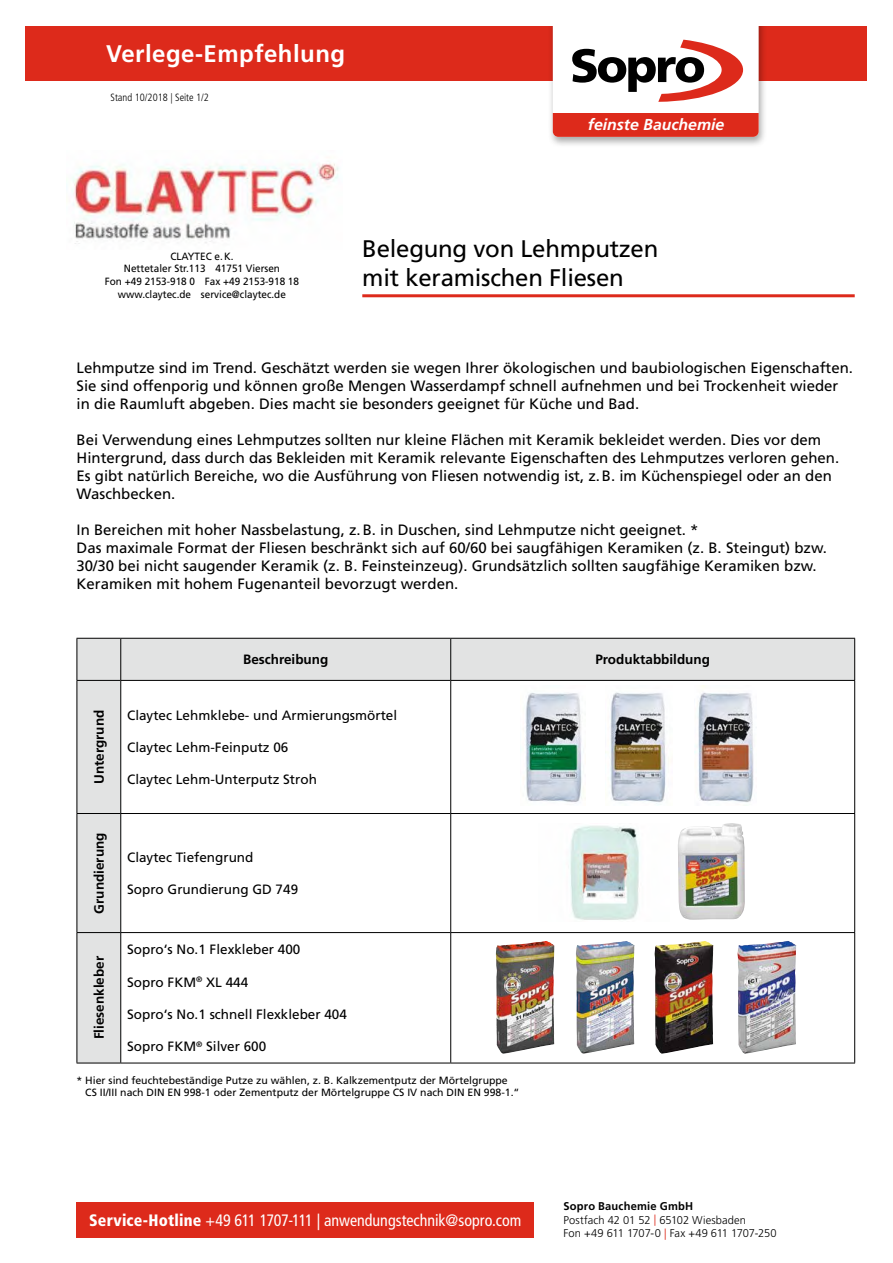
<style>
.page{position:relative;width:893px;height:1263px;background:#fff}
.page>*{position:absolute;margin:0;border:0;box-sizing:border-box;transform-origin:0 0}
.t1{font:24px/28.8px "Frutiger LT";letter-spacing:-.01em;color:#000}
.t2{font:700 24px "Frutiger LT";letter-spacing:.02em;color:#fff}
.t3{font:condensed 16.5px "Frutiger LT";color:#fff}
.t4{font:italic 700 15.9px "Frutiger LT";color:#fff}
.t5{font:15px/18px "Frutiger LT";color:#000}
.t6{font:13.5px "Frutiger LT";color:#000}
.t7{font:700 13.5px "Frutiger LT";color:#000}
.t8{font:300 11.25px/13.5px "Frutiger LT";color:#000}
.t9{font:10.5px/12.6px "Frutiger LT";color:#000}
.t10{font:10.5px/12.6px "Frutiger LT";color:#000;text-align:center;scale:.95 1}
.t11{font:300 condensed 10.5px "Frutiger LT";color:#000}
.s1{font-weight:900}
.s2{font-weight:700}
.s3{color:#dd2a1b}
</style>
<div class="page">
<div style="left:77px;top:1202px;width:457px;height:36px;background:#dd2a1b"></div>
<div style="left:26px;top:26px;width:841px;height:55px;background:#dd2a1b"></div>
<div style="left:548px;top:1px;width:219px;height:147px;background:#000;opacity:.35"></div>
<svg style="left:553px;top:26px;width:206px;height:111px"></svg>
<div style="left:0;top:0;width:893px;height:26px;background:#fff"></div>
<hr style="left:362px;top:294px;width:493px;height:3px;background:#dd2a1b">
<img style="left:66px;top:163px;width:273px;height:81px">
<svg style="left:78px;top:639px;width:776px;height:424px"></svg>
<hr style="left:77px;top:638px;width:44px;height:1px;background:#000">
<hr style="left:77px;top:639px;width:1px;height:41px;background:#000">
<hr style="left:121px;top:638px;width:330px;height:1px;background:#000">
<hr style="left:120px;top:639px;width:1px;height:41px;background:#000">
<hr style="left:451px;top:638px;width:404px;height:1px;background:#000">
<hr style="left:450px;top:639px;width:1px;height:41px;background:#000">
<hr style="left:854px;top:639px;width:1px;height:41px;background:#000">
<hr style="left:77px;top:680px;width:44px;height:1px;background:#000">
<hr style="left:77px;top:681px;width:1px;height:132px;background:#000">
<hr style="left:121px;top:680px;width:330px;height:1px;background:#000">
<hr style="left:120px;top:681px;width:1px;height:132px;background:#000">
<hr style="left:451px;top:680px;width:404px;height:1px;background:#000">
<hr style="left:450px;top:681px;width:1px;height:132px;background:#000">
<hr style="left:854px;top:681px;width:1px;height:132px;background:#000">
<hr style="left:77px;top:813px;width:44px;height:1px;background:#000">
<hr style="left:77px;top:814px;width:1px;height:118px;background:#000">
<hr style="left:121px;top:813px;width:330px;height:1px;background:#000">
<hr style="left:120px;top:814px;width:1px;height:118px;background:#000">
<hr style="left:451px;top:813px;width:404px;height:1px;background:#000">
<hr style="left:450px;top:814px;width:1px;height:118px;background:#000">
<hr style="left:854px;top:814px;width:1px;height:118px;background:#000">
<hr style="left:77px;top:932px;width:44px;height:1px;background:#000">
<hr style="left:77px;top:933px;width:1px;height:130px;background:#000">
<hr style="left:121px;top:932px;width:330px;height:1px;background:#000">
<hr style="left:120px;top:933px;width:1px;height:130px;background:#000">
<hr style="left:451px;top:932px;width:404px;height:1px;background:#000">
<hr style="left:450px;top:933px;width:1px;height:130px;background:#000">
<hr style="left:854px;top:933px;width:1px;height:130px;background:#000">
<hr style="left:77px;top:1063px;width:44px;height:1px;background:#000">
<hr style="left:121px;top:1063px;width:330px;height:1px;background:#000">
<hr style="left:451px;top:1063px;width:404px;height:1px;background:#000">
<img style="left:576px;top:941px;width:58px;height:113px">
<img style="left:677px;top:823px;width:68px;height:97px">
<img style="left:539px;top:823px;width:131px;height:98px">
<img style="left:496px;top:941px;width:58px;height:113px">
<img style="left:654px;top:941px;width:59px;height:113px">
<img style="left:737px;top:941px;width:59px;height:113px">
<img style="left:521px;top:686px;width:64px;height:120px">
<img style="left:606px;top:686px;width:67px;height:120px">
<img style="left:694px;top:686px;width:62px;height:120px">
<h1 class="t2" style="left:106px;top:39px;width:240px">Verlege-Empfehlung</h1>
<p class="t11" style="left:111px;top:92px;width:100px">Stand 10/2018 | Seite 1/2</p>
<p class="t4" style="left:588px;top:115px;width:138px">feinste Bauchemie</p>
<p class="t10" style="left:105px;top:250px;width:206px">CLAYTEC e.K.<br>Nettetaler Str.113 41751 Viersen<br>Fon +49 2153-918 0 Fax +49 2153-918 18 www.claytec.de service@claytec.de</p>
<h1 class="t1" style="left:362px;top:234px;width:298px">Belegung von Lehmputzen mit keramischen Fliesen</h1>
<p class="t5" style="left:77px;top:359px;width:778px">Lehmputze sind im Trend. Geschätzt werden sie wegen Ihrer ökologischen und baubiologischen Eigenschaften.<br>Sie sind offenporig und können große Mengen Wasserdampf schnell aufnehmen und bei Trockenheit wieder in die Raumluft abgeben. Dies macht sie besonders geeignet für Küche und Bad.</p>
<p class="t5" style="left:77px;top:431px;width:764px">Bei Verwendung eines Lehmputzes sollten nur kleine Flächen mit Keramik bekleidet werden. Dies vor dem Hintergrund, dass durch das Bekleiden mit Keramik relevante Eigenschaften des Lehmputzes verloren gehen.<br>Es gibt natürlich Bereiche, wo die Ausführung von Fliesen notwendig ist, z.B. im Küchenspiegel oder an den Waschbecken.</p>
<p class="t5" style="left:77px;top:521px;width:752px">In Bereichen mit hoher Nassbelastung, z.B. in Duschen, sind Lehmputze nicht geeignet. *<br>Das maximale Format der Fliesen beschränkt sich auf 60/60 bei saugfähigen Keramiken (z. B. Steingut) bzw.<br>30/30 bei nicht saugender Keramik (z. B. Feinsteinzeug). Grundsätzlich sollten saugfähige Keramiken bzw.<br>Keramiken mit hohem Fugenanteil bevorzugt werden.</p>
<p class="t7" style="left:243px;top:652px;width:87px">Beschreibung</p>
<p class="t7" style="left:595px;top:652px;width:116px">Produktabbildung</p>
<p class="t7" style="left:91px;top:784px;width:76px;rotate:-90deg">Untergrund</p>
<p class="t6" style="left:127px;top:707px;width:272px">Claytec Lehmklebe- und Armierungsmörtel</p>
<p class="t6" style="left:127px;top:739px;width:163px">Claytec Lehm-Feinputz 06</p>
<p class="t6" style="left:127px;top:772px;width:191px">Claytec Lehm-Unterputz Stroh</p>
<p class="t7" style="left:91px;top:913px;width:82px;rotate:-90deg">Grundierung</p>
<p class="t7" style="left:91px;top:1039px;width:85px;rotate:-90deg">Fliesenkleber</p>
<p class="t6" style="left:127px;top:849px;width:128px">Claytec Tiefengrund</p>
<p class="t6" style="left:127px;top:882px;width:173px">Sopro Grundierung GD 749</p>
<p class="t6" style="left:127px;top:942px;width:175px">Sopro‘s No.1 Flexkleber 400</p>
<p class="t6" style="left:127px;top:974px;width:123px">Sopro FKM<sup>®</sup> XL 444</p>
<p class="t6" style="left:127px;top:1006px;width:221px">Sopro‘s No.1 schnell Flexkleber 404</p>
<p class="t6" style="left:127px;top:1039px;width:141px">Sopro FKM<sup>®</sup> Silver 600</p>
<p class="t9" style="left:85px;top:1074px;width:436px;text-indent:-9px">* Hier sind feuchtebeständige Putze zu wählen, z. B. Kalkzementputz der Mörtelgruppe<br>CS II/III nach DIN EN 998-1 oder Zementputz der Mörtelgruppe CS IV nach DIN EN 998-1.“</p>
<p class="t3" style="left:89px;top:1210px;width:434px"><span class="s1">Service-Hotline</span> +49 611 1707-111 | anwendungstechnik@sopro.com</p>
<p class="t8" style="left:563px;top:1200px;width:215px"><span class="s2">Sopro Bauchemie GmbH<br></span>Postfach 42 01 52 <span class="s3">|</span> 65102 Wiesbaden<br>Fon +49 611 1707-0 <span class="s3">|</span> Fax +49 611 1707-250</p>
</div>
